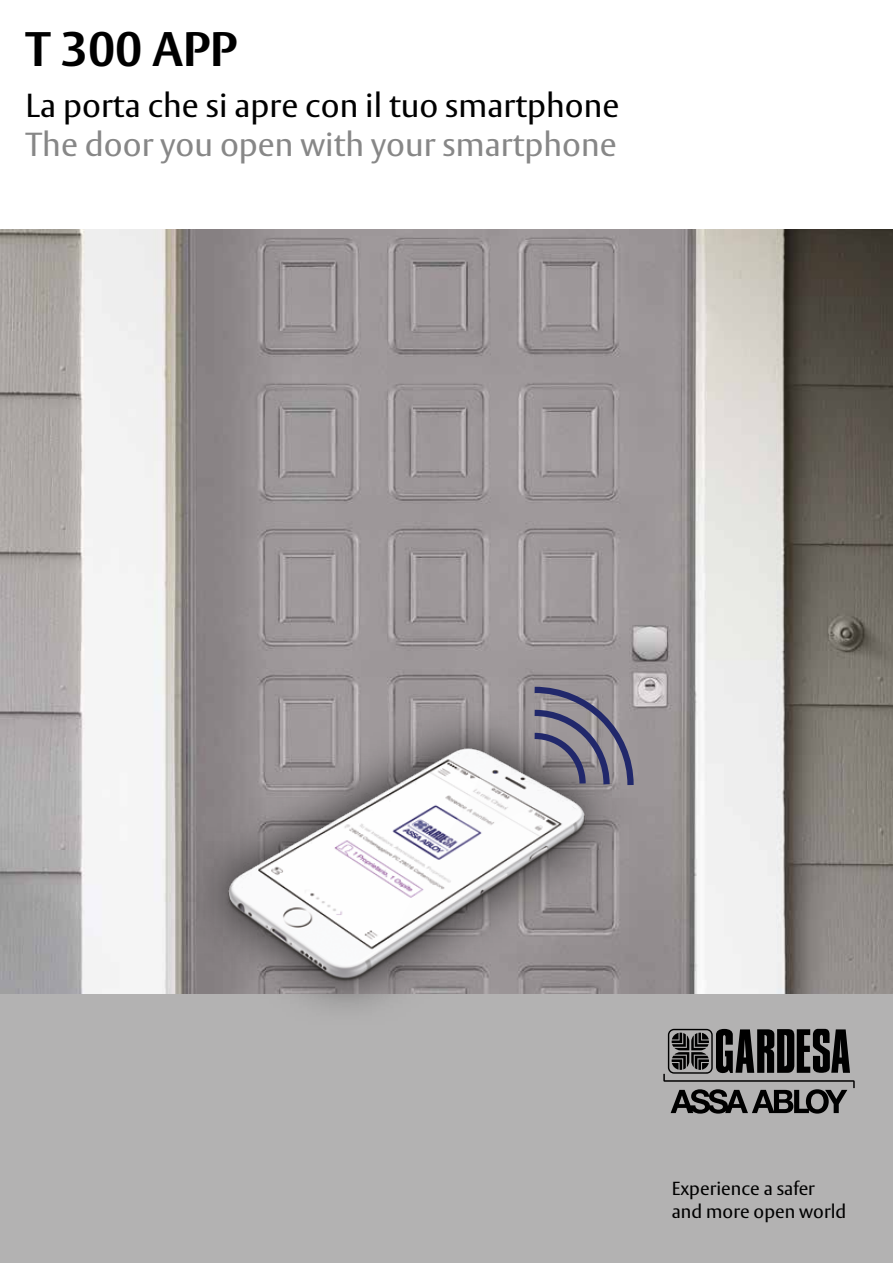
<style>
.page{position:relative;width:893px;height:1263px;background:#fff}
.page>*{position:absolute;margin:0;border:0;box-sizing:border-box;transform-origin:0 0}
.t1{font:700 48px "ASSA Vesta";color:#000}
.t2{font:33px "ASSA Vesta";color:#000}
.t3{font:33px "ASSA Vesta";color:#878787}
.t4{font:18.75px/22.5px "ASSA Vesta";color:#000}
</style>
<div class="page">
<img style="left:0;top:229px;width:893px;height:765px">
<div style="left:0;top:994px;width:893px;height:269px;background:#b3b2b2"></div>
<svg style="left:663px;top:1029px;width:192px;height:84px"></svg>
<img style="left:167px;top:698px;width:471px;height:296px">
<svg style="left:528px;top:684px;width:109px;height:107px;background:#837f8d"></svg>
<h1 class="t1" style="left:26px;top:20px;width:213px">T 300 APP</h1>
<p class="t2" style="left:26px;top:86px;width:595px">La porta che si apre con il tuo smartphone</p>
<p class="t3" style="left:26px;top:124px;width:593px">The door you open with your smartphone</p>
<p class="t4" style="left:672px;top:1178px;width:176px">Experience a safer and more open world</p>
</div>
